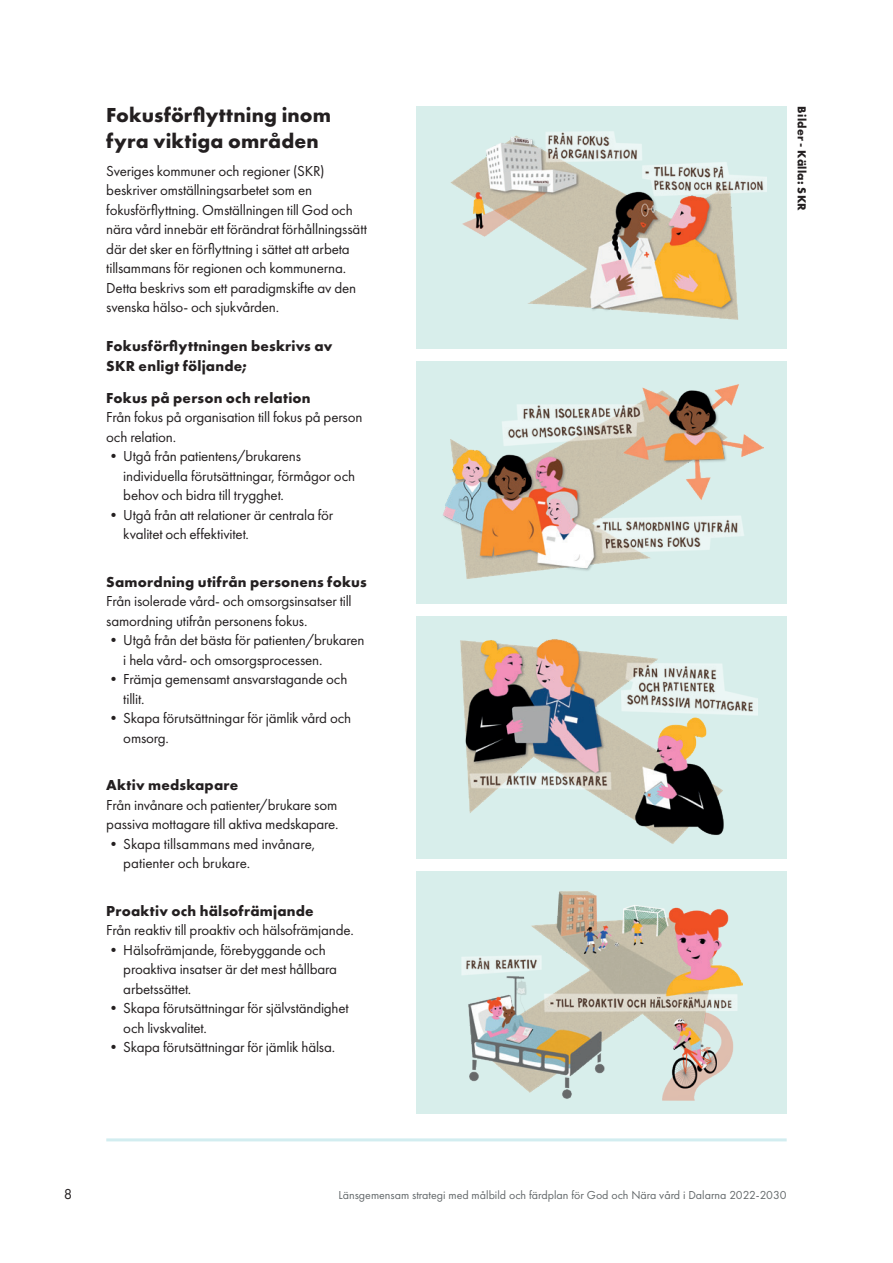
<style>
.page{position:relative;width:893px;height:1263px;background:#fff}
.page>*{position:absolute;margin:0;border:0;box-sizing:border-box;transform-origin:0 0}
.t1{font:700 21px/25.2px "Futura PT";letter-spacing:.005em;color:#231f20}
.t2{font:15px/19.5px "Futura PT";letter-spacing:-.01em;color:#231f20}
.t3{font:700 15px/19.5px "Futura PT";letter-spacing:.015em;color:#231f20}
.t4{font:12px "Futura PT";color:#64696b}
.t5{font:700 12px "Futura PT";letter-spacing:.02em;color:#231f20}
</style>
<div class="page">
<hr style="left:106px;top:1138px;width:681px;height:3px;background:#d2edf0">
<div style="left:416px;top:617px;width:371px;height:242px;background:#d8eeeb"></div>
<img style="left:460px;top:639px;width:297px;height:205px">
<div style="left:416px;top:872px;width:371px;height:242px;background:#d8eeeb"></div>
<img style="left:461px;top:891px;width:282px;height:210px">
<div style="left:416px;top:106px;width:371px;height:243px;background:#d8eeeb"></div>
<img style="left:450px;top:131px;width:316px;height:189px">
<div style="left:416px;top:361px;width:371px;height:243px;background:#d8eeeb"></div>
<img style="left:443px;top:384px;width:321px;height:195px">
<h1 class="t1" style="left:106px;top:102px;width:226px">Fokusförflyttning inom fyra viktiga områden</h1>
<p class="t2" style="left:106px;top:161px;width:262px">Sveriges kommuner och regioner (SKR) beskriver omställningsarbetet som en fokusförflyttning. Omställningen till God och nära vård innebär ett förändrat förhållningssätt där det sker en förflyttning i sättet att arbeta tillsammans för regionen och kommunerna.<br>Detta beskrivs som ett paradigmskifte av den svenska hälso- och sjukvården.</p>
<p class="t3" style="left:106px;top:336px;width:228px">Fokusförflyttningen beskrivs av<br>SKR enligt följande;</p>
<p class="t3" style="left:106px;top:388px;width:206px">Fokus på person och relation</p>
<p class="t2" style="left:106px;top:407px;width:258px">Från fokus på organisation till fokus på person och relation.</p>
<p class="t2" style="left:123px;top:446px;width:233px;text-indent:-17px">•Utgå från patientens/brukarens individuella förutsättningar, förmågor och behov och bidra till trygghet.</p>
<p class="t2" style="left:123px;top:505px;width:212px;text-indent:-17px">•Utgå från att relationer är centrala för kvalitet och effektivitet.</p>
<p class="t3" style="left:106px;top:572px;width:262px">Samordning utifrån personens fokus</p>
<p class="t2" style="left:106px;top:591px;width:247px">Från isolerade vård- och omsorgsinsatser till samordning utifrån personens fokus.</p>
<p class="t2" style="left:123px;top:630px;width:243px;text-indent:-17px">•Utgå från det bästa för patienten/brukaren i hela vård- och omsorgsprocessen.</p>
<p class="t2" style="left:123px;top:669px;width:226px;text-indent:-17px">•Främja gemensamt ansvarstagande och tillit.</p>
<p class="t2" style="left:123px;top:708px;width:229px;text-indent:-17px">•Skapa förutsättningar för jämlik vård och omsorg.</p>
<p class="t3" style="left:106px;top:775px;width:134px">Aktiv medskapare</p>
<p class="t2" style="left:106px;top:795px;width:234px">Från invånare och patienter/brukare som passiva mottagare till aktiva medskapare.</p>
<p class="t2" style="left:123px;top:834px;width:193px;text-indent:-17px">•Skapa tillsammans med invånare, patienter och brukare.</p>
<p class="t3" style="left:106px;top:901px;width:209px">Proaktiv och hälsofrämjande</p>
<p class="t2" style="left:106px;top:920px;width:249px">Från reaktiv till proaktiv och hälsofrämjande.</p>
<p class="t2" style="left:123px;top:940px;width:215px;text-indent:-17px">•Hälsofrämjande, förebyggande och proaktiva insatser är det mest hållbara arbetssättet.</p>
<p class="t2" style="left:123px;top:998px;width:227px;text-indent:-17px">•Skapa förutsättningar för självständighet och livskvalitet.</p>
<p class="t2" style="left:106px;top:1037px;width:230px">•Skapa förutsättningar för jämlik hälsa.</p>
<p class="t5" style="left:809px;top:106px;width:106px;rotate:90deg">Bilder - Källa: SKR</p>
<p class="t2" style="left:64px;top:1184px;width:10px">8</p>
<p class="t4" style="left:338px;top:1188px;width:450px">Länsgemensam strategi med målbild och färdplan för God och Nära vård i Dalarna 2022-2030</p>
</div>
